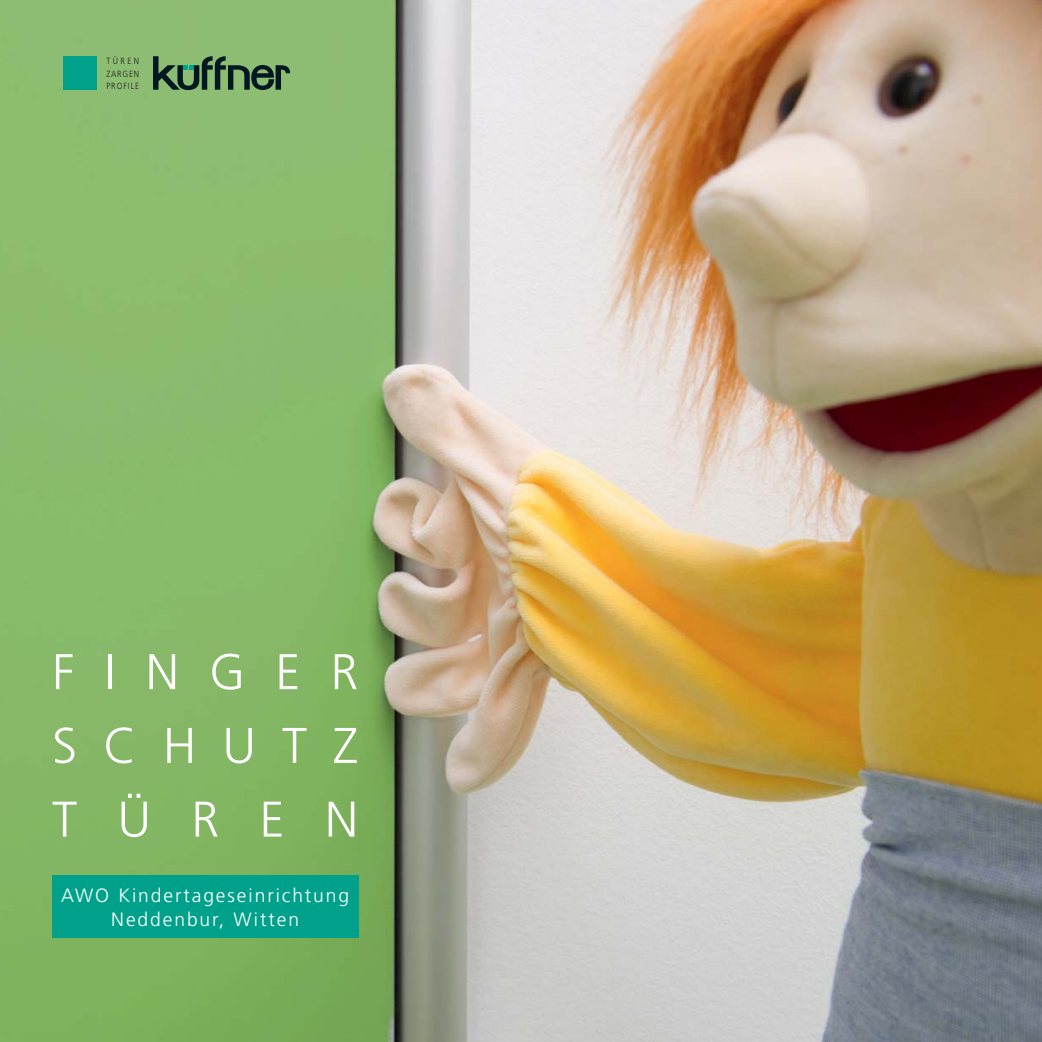
<style>
.page{position:relative;width:1042px;height:1042px;background:#fff}
.page>*{position:absolute;margin:0;border:0;box-sizing:border-box;transform-origin:0 0}
.t1{font:300 50.05px/73.7px "Frutiger CE";letter-spacing:.6em;color:#fff;text-align:justify}
.t2{font:300 19.25px/24.5px "Frutiger CE";letter-spacing:.1em;color:#fff;text-align:center}
.t3{font:300 8.92px/12.6px "Frutiger CE";letter-spacing:.125em;color:#231f20;text-align:justify;scale:.89 1}
</style>
<div class="page">
<img style="left:0;top:0;width:1042px;height:1042px">
<div style="left:52px;top:875px;width:306px;height:63px;background:#00a18a"></div>
<div style="left:63px;top:56px;width:34px;height:34px;background:#00a18a"></div>
<svg style="left:153px;top:56px;width:137px;height:34px;background:#517851"></svg>
<p class="t3" style="left:106px;top:55px;width:38px">TÜREN ZARGEN PROFILE</p>
<h1 class="t1" style="left:52px;top:637px;width:308px">FINGER SCHUTZ TÜREN</h1>
<p class="t2" style="left:61px;top:884px;width:290px">AWO Kindertageseinrichtung<br>Neddenbur, Witten</p>
</div>
